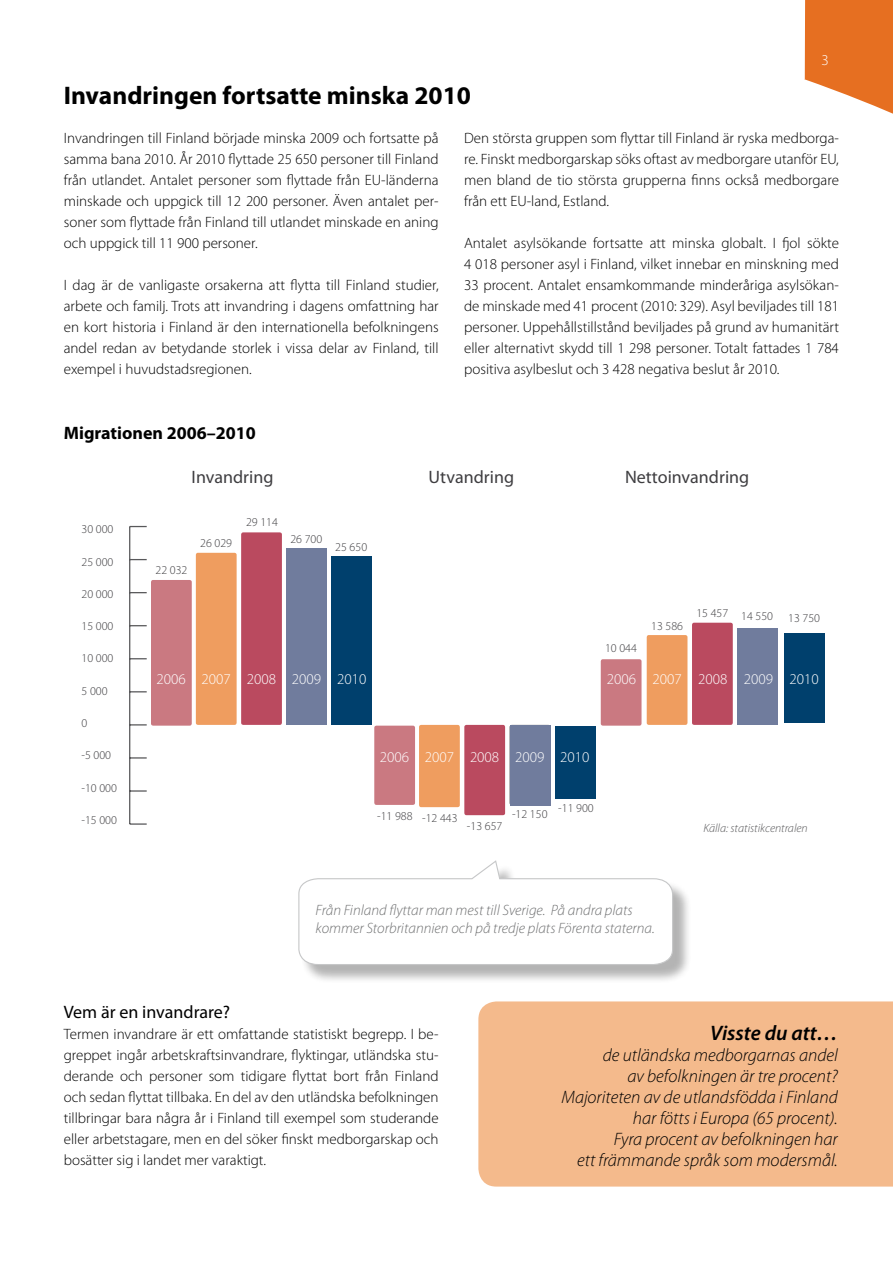
<style>
.page{position:relative;width:893px;height:1263px;background:#fff}
.page>*{position:absolute;margin:0;border:0;box-sizing:border-box;transform-origin:0 0}
.t1{font:700 25.5px "Myriad Pro";color:#000}
.t2{font:italic 600 21px "Myriad Pro";color:#000}
.t3{font:italic 300 18px/21px "Myriad Pro";color:#000;text-align:right}
.t4{font:18px "Myriad Pro";color:#3e3d40}
.t5{font:700 18px "Myriad Pro";color:#000}
.t6{font:18px "Myriad Pro";color:#000}
.t7{font:300 15px/21px "Myriad Pro";color:#000;text-align:justify}
.t8{font:italic 300 15px/18px "Myriad Pro";color:#707172}
.t9{font:300 15px "Myriad Pro";color:#fff}
.t10{font:300 12px "Myriad Pro";color:#3e3d40}
.t11{font:italic 300 12px "Myriad Pro";color:#58585a}
</style>
<div class="page">
<svg style="left:804px;top:0;width:89px;height:114px"></svg>
<div style="left:478px;top:1001px;width:415px;height:185px;background:#f4ba8c"></div>
<div style="left:331px;top:556px;width:41px;height:168px;background:#00406d"></div>
<hr style="left:129px;top:526px;width:1px;height:298px;background:#58585a">
<svg style="left:130px;top:823px;width:17px;height:2px"></svg>
<svg style="left:130px;top:790px;width:17px;height:2px"></svg>
<svg style="left:130px;top:757px;width:17px;height:1px"></svg>
<svg style="left:130px;top:724px;width:17px;height:1px"></svg>
<svg style="left:130px;top:691px;width:17px;height:1px"></svg>
<svg style="left:130px;top:658px;width:17px;height:1px"></svg>
<svg style="left:130px;top:625px;width:17px;height:1px"></svg>
<svg style="left:130px;top:592px;width:17px;height:1px"></svg>
<svg style="left:130px;top:559px;width:17px;height:1px"></svg>
<svg style="left:130px;top:526px;width:17px;height:1px"></svg>
<div style="left:286px;top:548px;width:41px;height:177px;background:#707c9d"></div>
<div style="left:510px;top:725px;width:40px;height:80px;background:#707c9d"></div>
<div style="left:737px;top:629px;width:41px;height:96px;background:#707c9d"></div>
<div style="left:241px;top:532px;width:41px;height:193px;background:#ba4a5f;border-radius:2px"></div>
<div style="left:464px;top:725px;width:41px;height:90px;background:#ba4a5f;border-radius:2px"></div>
<div style="left:692px;top:623px;width:41px;height:102px;background:#ba4a5f;border-radius:2px"></div>
<div style="left:196px;top:553px;width:41px;height:172px;background:#ef9d5f;border-radius:2px"></div>
<div style="left:419px;top:725px;width:41px;height:82px;background:#ef9d5f;border-radius:2px"></div>
<div style="left:647px;top:635px;width:40px;height:90px;background:#ef9d5f;border-radius:2px"></div>
<div style="left:555px;top:726px;width:41px;height:73px;background:#00406d"></div>
<div style="left:784px;top:633px;width:40px;height:90px;background:#00406d"></div>
<div style="left:151px;top:580px;width:41px;height:146px;background:#ca7981;border-radius:2px"></div>
<div style="left:374px;top:726px;width:41px;height:79px;background:#ca7981;border-radius:2px"></div>
<div style="left:601px;top:659px;width:40px;height:67px;background:#ca7981;border-radius:2px"></div>
<div style="left:301px;top:862px;width:391px;height:121px;background:#000;opacity:.3"></div>
<svg style="left:298px;top:860px;width:376px;height:106px"></svg>
<h1 class="t1" style="left:64px;top:79px;width:409px">Invandringen fortsatte minska 2010</h1>
<p class="t9" style="left:821px;top:52px;width:9px">3</p>
<p class="t7" style="left:64px;top:128px;width:376px">Invandringen till Finland började minska 2009 och fortsatte på samma bana 2010. År 2010 flyttade 25 650 personer till Finland från utlandet. Antalet personer som flyttade från EU-länderna minskade och uppgick till 12 200 personer. Även antalet per&shy;soner som flyttade från Finland till utlandet minskade en aning och uppgick till 11 900 personer.</p>
<p class="t7" style="left:64px;top:275px;width:376px">I dag är de vanligaste orsakerna att flytta till Finland studier, arbete och familj. Trots att invandring i dagens omfattning har en kort historia i Finland är den internationella befolkningens andel redan av betydande storlek i vissa delar av Finland, till exempel i huvudstadsregionen.</p>
<p class="t5" style="left:64px;top:422px;width:193px">Migrationen 2006–2010</p>
<p class="t7" style="left:464px;top:128px;width:376px">Den största gruppen som flyttar till Finland är ryska medborga&shy;re. Finskt medborgarskap söks oftast av medborgare utanför EU, men bland de tio största grupperna finns också medborgare från ett EU-land, Estland.</p>
<p class="t7" style="left:464px;top:233px;width:376px">Antalet asylsökande fortsatte att minska globalt. I fjol sökte 4 018 personer asyl i Finland, vilket innebar en minskning med 33 procent. Antalet ensamkommande minderåriga asylsökan&shy;de minskade med 41 procent (2010: 329). Asyl beviljades till 181 personer. Uppehållstillstånd beviljades på grund av humanitärt eller alternativt skydd till 1 298 personer. Totalt fattades 1 784 positiva asylbeslut och 3 428 negativa beslut år 2010.</p>
<p class="t10" style="left:82px;top:523px;width:33px">30 000</p>
<p class="t10" style="left:82px;top:555px;width:33px">25 000</p>
<p class="t10" style="left:82px;top:587px;width:33px">20 000</p>
<p class="t10" style="left:82px;top:620px;width:33px">15 000</p>
<p class="t10" style="left:82px;top:652px;width:33px">10 000</p>
<p class="t10" style="left:82px;top:684px;width:28px">5 000</p>
<p class="t10" style="left:82px;top:716px;width:7px">0</p>
<p class="t10" style="left:82px;top:749px;width:31px">-5 000</p>
<p class="t10" style="left:82px;top:781px;width:37px">-10 000</p>
<p class="t10" style="left:82px;top:813px;width:37px">-15 000</p>
<p class="t4" style="left:192px;top:466px;width:83px">Invandring</p>
<p class="t4" style="left:429px;top:466px;width:87px">Utvandring</p>
<p class="t4" style="left:625px;top:466px;width:126px">Nettoinvandring</p>
<p class="t10" style="left:156px;top:563px;width:33px">22 032</p>
<p class="t10" style="left:200px;top:536px;width:33px">26 029</p>
<p class="t10" style="left:246px;top:515px;width:33px">29 114</p>
<p class="t10" style="left:290px;top:533px;width:33px">26 700</p>
<p class="t10" style="left:335px;top:540px;width:33px">25 650</p>
<p class="t9" style="left:156px;top:671px;width:211px">2006 2007 2008 2009 2010</p>
<p class="t10" style="left:605px;top:641px;width:33px">10 044</p>
<p class="t10" style="left:651px;top:619px;width:33px">13 586</p>
<p class="t10" style="left:696px;top:608px;width:78px">15 457 14 550</p>
<p class="t10" style="left:788px;top:611px;width:33px">13 750</p>
<p class="t9" style="left:607px;top:671px;width:213px">2006 2007 2008 2009 2010</p>
<p class="t9" style="left:380px;top:749px;width:211px">2006 2007 2008 2009 2010</p>
<p class="t10" style="left:377px;top:809px;width:37px">-11 988</p>
<p class="t10" style="left:422px;top:811px;width:37px">-12 443</p>
<p class="t10" style="left:467px;top:819px;width:37px">-13 657</p>
<p class="t10" style="left:512px;top:808px;width:37px">-12 150</p>
<p class="t10" style="left:558px;top:801px;width:37px">-11 900</p>
<p class="t11" style="left:703px;top:821px;width:106px">Källa: statistikcentralen</p>
<p class="t8" style="left:316px;top:901px;width:341px">Från Finland flyttar man mest till Sverige. På andra plats kommer Storbritannien och på tredje plats Förenta staterna.</p>
<p class="t6" style="left:64px;top:1000px;width:168px">Vem är en invandrare?</p>
<p class="t7" style="left:64px;top:1023px;width:376px">Termen invandrare är ett omfattande statistiskt begrepp. I be&shy;greppet ingår arbetskraftsinvandrare, flyktingar, utländska stu&shy;derande och personer som tidigare flyttat bort från Finland och sedan flyttat tillbaka. En del av den utländska befolkningen tillbringar bara några år i Finland till exempel som studerande eller arbetstagare, men en del söker finskt medborgarskap och bosätter sig i landet mer varaktigt.</p>
<h2 class="t2" style="left:710px;top:1019px;width:129px">Visste du att…</h2>
<p class="t3" style="left:561px;top:1045px;width:278px">de utländska medborgarnas andel<br>av befolkningen är tre procent?<br>Majoriteten av de utlandsfödda i Finland har fötts i Europa (65 procent).<br>Fyra procent av befolkningen har<br>ett främmande språk som modersmål.</p>
</div>
